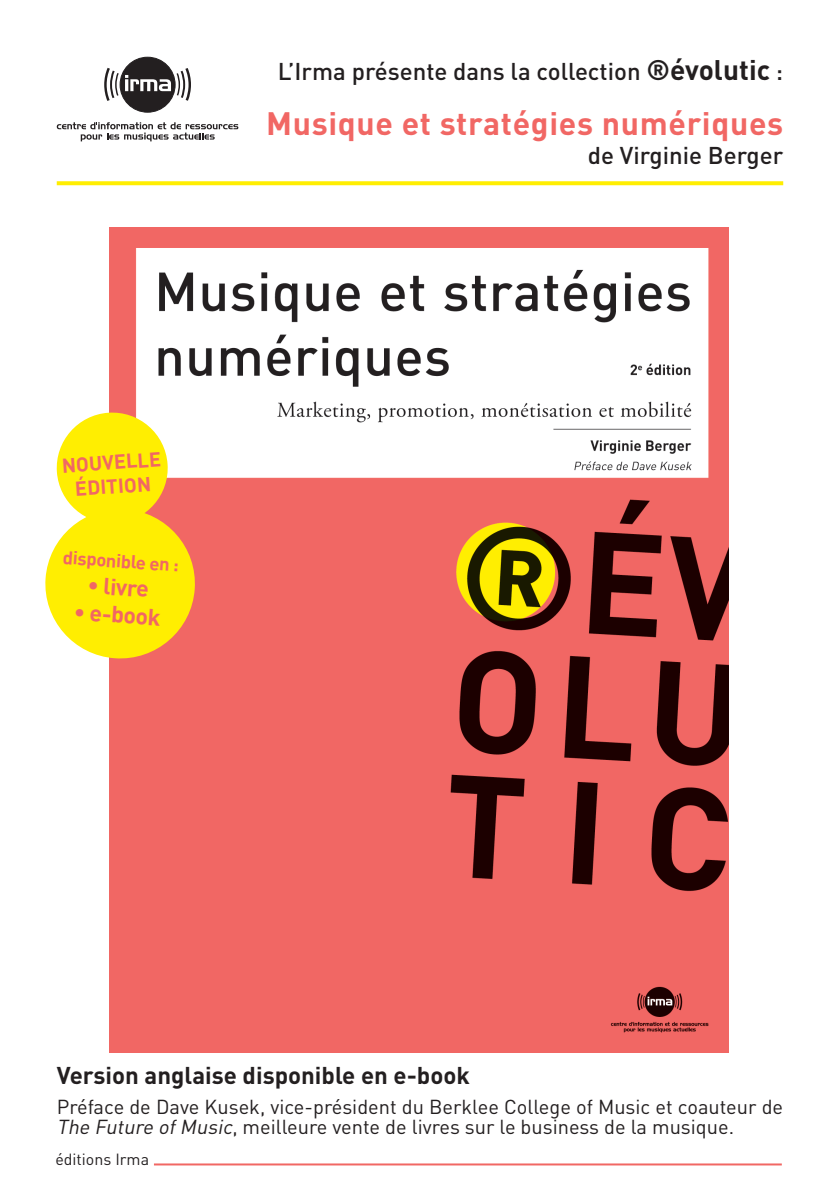
<style>
.page{position:relative;width:840px;height:1191px;background:#fff}
.page>*{position:absolute;margin:0;border:0;box-sizing:border-box;transform-origin:0 0}
.t1{font:700 32px "DIN";letter-spacing:.02em;color:#f16764}
.t2{font:500 24px "DIN";color:#231f20}
.t3{font:700 24px "DIN";color:#231f20}
.t4{font:700 23px "DIN";color:#f16764}
.t5{font:20px/20px "DIN";color:#231f20}
.t6{font:700 20px/24px "DIN";color:#f16764;text-align:center}
.t7{font:700 18.4px "DIN";color:#f16764}
.t8{font:16px "DIN";color:#231f20}
.s1{font-weight:700;font-size:28px}
.s2{font-style:italic}
</style>
<div class="page">
<img style="left:109px;top:228px;width:618px;height:824px">
<svg style="left:57px;top:122px;width:181px;height:19px"></svg>
<div style="left:120px;top:57px;width:55px;height:55px;background:#231f20;border-radius:50%"></div>
<svg style="left:104px;top:65px;width:87px;height:39px"></svg>
<svg style="left:57px;top:181px;width:725px;height:4px;background:#ffef10"></svg>
<hr style="left:154px;top:1163px;width:627px;height:2px;background:#f16764">
<svg style="left:45px;top:410px;width:152px;height:251px"></svg>
<p class="t2" style="left:278px;top:56px;width:506px">L’Irma présente dans la collection <span class="s1">®évolutic</span> :</p>
<h1 class="t1" style="left:266px;top:103px;width:518px">Musique et stratégies numériques</h1>
<p class="t2" style="left:587px;top:140px;width:197px">de Virginie Berger</p>
<p class="t6" style="left:61px;top:453px;width:101px;rotate:-4deg">Nouvelle édition</p>
<p class="t7" style="left:64px;top:545px;width:118px;rotate:4deg">disponible en :</p>
<p class="t4" style="left:89px;top:570px;width:64px;rotate:4deg">• livre</p>
<p class="t4" style="left:75px;top:596px;width:88px;rotate:4deg">• e-book</p>
<p class="t3" style="left:57px;top:1059px;width:414px">Version anglaise disponible en e-book</p>
<p class="t5" style="left:57px;top:1096px;width:727px">Préface de Dave Kusek, vice-président du Berklee College of Music et coauteur de<br><span class="s2">The Future ofMusic</span>, meilleure vente de livres sur le business de la musique.</p>
<p class="t8" style="left:55px;top:1149px;width:95px">éditions Irma</p>
</div>
